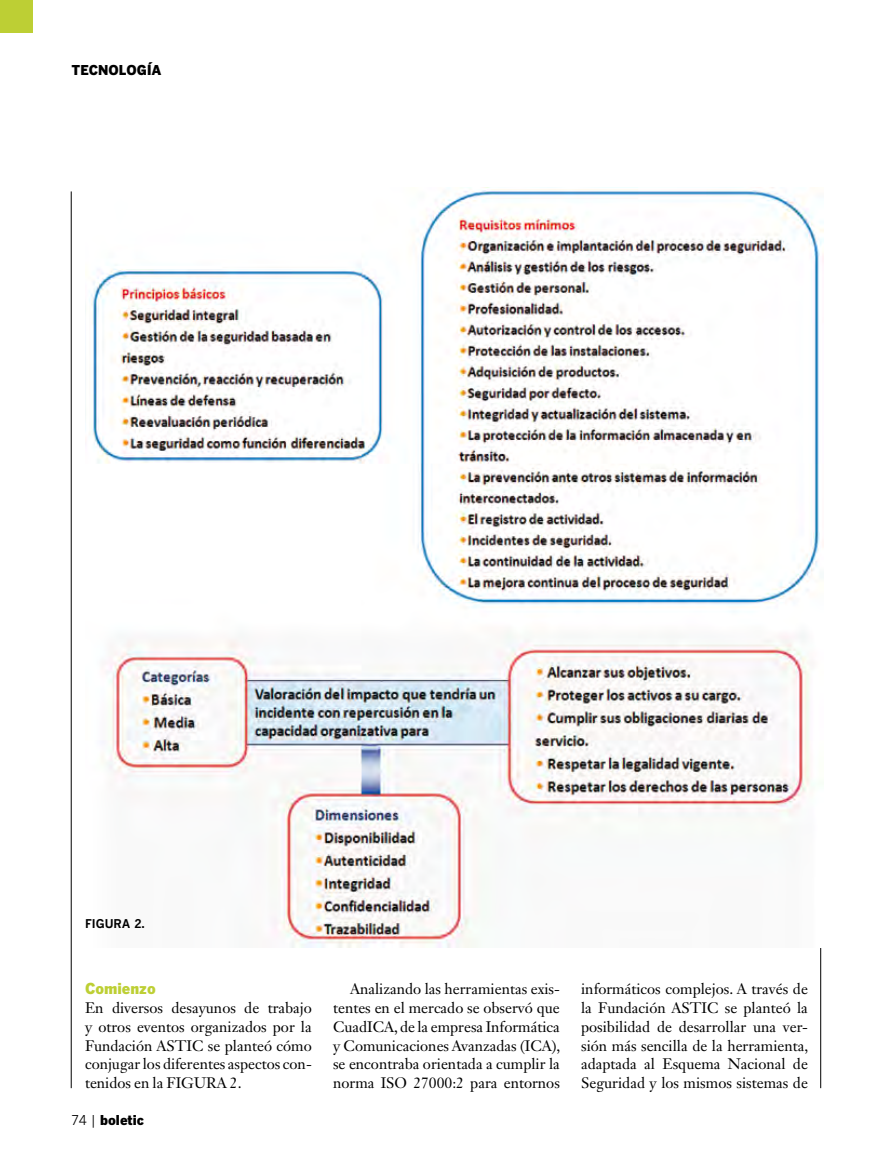
<style>
.page{position:relative;width:893px;height:1170px;background:#fff}
.page>*{position:absolute;margin:0;border:0;box-sizing:border-box;transform-origin:0 0}
.t1{font:15px/18.8px "Janson Text LT Std";color:#000;text-align:justify}
.t2{font:900 15px "Benton Gothic";color:#bdcf34}
.t3{font:900 13.5px "Benton Gothic";color:#000}
.t4{font:700 12px "Benton Gothic";color:#000}
.s1{font-weight:400}
</style>
<div class="page">
<hr style="left:71px;top:191px;width:1px;height:897px;background:#000">
<hr style="left:820px;top:191px;width:1px;height:897px;background:#000">
<div style="left:0;top:0;width:33px;height:33px;background:#bdcf34"></div>
<img style="left:85px;top:189px;width:738px;height:758px">
<p class="t3" style="left:71px;top:61px;width:75px">TECNOLOGÍA</p>
<p class="t4" style="left:85px;top:916px;width:61px">FIGURA 2.</p>
<p class="t2" style="left:85px;top:979px;width:72px">Comienzo</p>
<p class="t1" style="left:85px;top:998px;width:228px">En diversos desayunos de trabajo y otros eventos organizados por la Fundación ASTIC se planteó cómo conjugar los diferentes aspectos con&shy;tenidos en la FIGURA 2.</p>
<p class="t3" style="left:71px;top:1111px;width:74px"><span class="s1">74 |</span> boletic</p>
<p class="t1" style="left:333px;top:979px;width:229px;text-indent:17px">Analizando las herramientas exis&shy;tentes en el mercado se observó que CuadICA, de la empresa Informática y Comunicaciones Avanzadas (ICA), se encontraba orientada a cumplir la norma ISO 27000:2 para entornos</p>
<p class="t1" style="left:581px;top:979px;width:229px">informáticos complejos. A través de la Fundación ASTIC se planteó la posibilidad de desarrollar una ver&shy;sión más sencilla de la herramienta, adaptada al Esquema Nacional de Seguridad y los mismos sistemas de</p>
</div>
